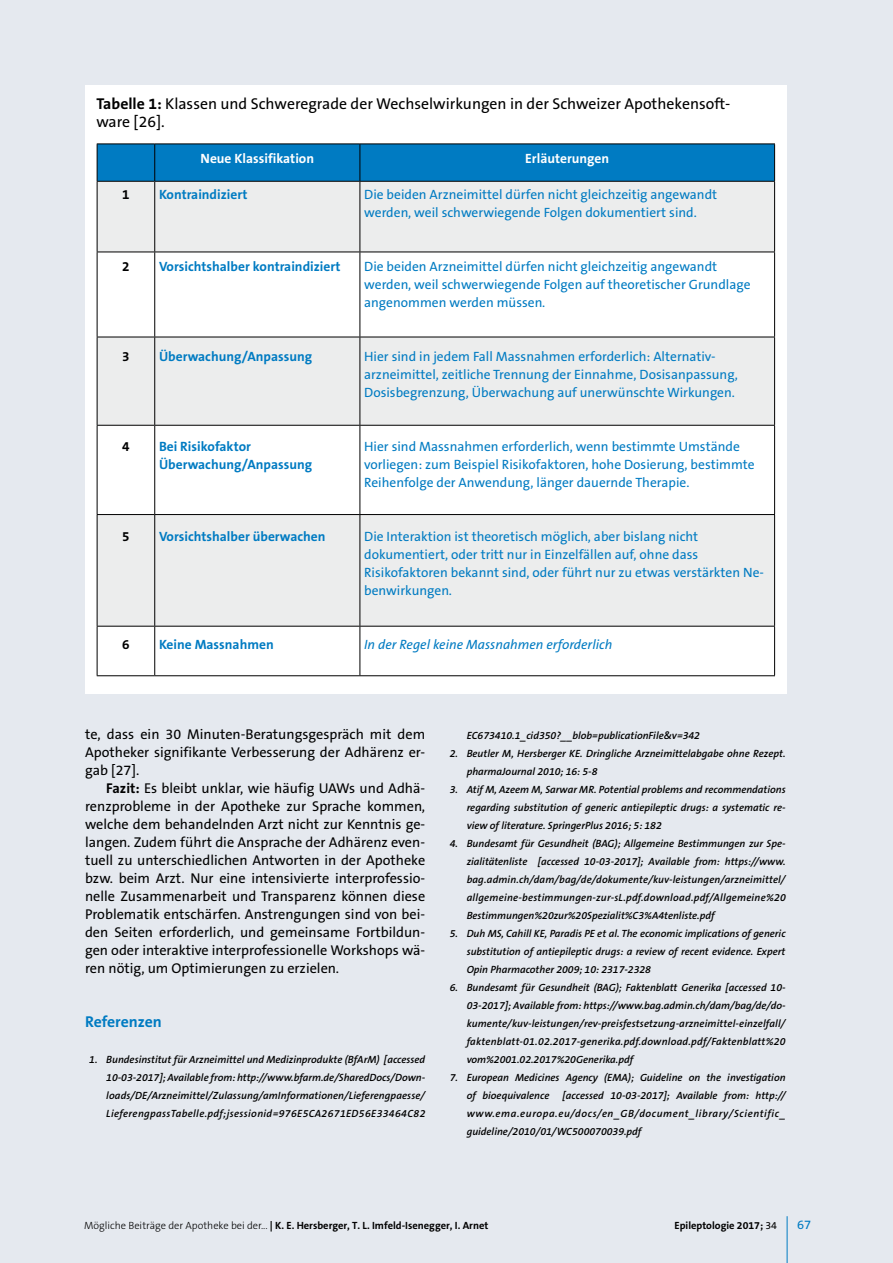
<style>
.page{position:relative;width:893px;height:1263px;background:#e5e9ef}
.page>*{position:absolute;margin:0;border:0;box-sizing:border-box;transform-origin:0 0}
.t1{font:15.75px/18px "The Sans B W5 Plain";color:#000}
.t2{font:700 15.75px "The Sans B W7";color:#007bc2}
.t3{font:14.25px/18px "The Sans B W5 Plain";color:#000;text-align:justify}
.t4{font:13.5px/18px "The Sans B W5 Plain";color:#007bc2}
.t5{font:700 13.5px/18px "The Sans B W7";color:#007bc2}
.t6{font:italic 13.5px "The Sans B W5 Plain";color:#007bc2}
.t7{font:700 13.5px "The Sans B W7";color:#fff}
.t8{font:700 13.5px "The Sans B W7";color:#000}
.t9{font:12.75px "The Sans B W5 Plain";color:#007bc2}
.t10{font:italic 600 10.5px/18px "The Sans B W6";color:#000;text-align:justify}
.t11{font:700 10.5px "The Sans B W7";color:#000}
.s1{font-family:"The Sans B W7";font-weight:700}
.s2{font-family:"The Sans B W3";font-weight:300}
.s3{font-family:"The Sans B W5 Plain";font-weight:400}
</style>
<div class="page">
<hr style="left:787px;top:1216px;width:1px;height:47px;background:#007bc2">
<div style="left:85px;top:85px;width:702px;height:608px;background:#fff"></div>
<div style="left:98px;top:145px;width:676px;height:36px;background:#007bc2"></div>
<div style="left:98px;top:182px;width:676px;height:70px;background:#eceded"></div>
<svg style="left:98px;top:253px;width:676px;height:422px"></svg>
<hr style="left:97px;top:144px;width:58px;height:1px;background:#000">
<hr style="left:97px;top:144px;width:1px;height:37px;background:#000">
<hr style="left:155px;top:144px;width:205px;height:1px;background:#000">
<hr style="left:154px;top:144px;width:1px;height:37px;background:#000">
<hr style="left:360px;top:144px;width:415px;height:1px;background:#000">
<hr style="left:360px;top:144px;width:1px;height:37px;background:#000">
<hr style="left:774px;top:144px;width:1px;height:37px;background:#000">
<hr style="left:97px;top:181px;width:58px;height:1px;background:#000">
<hr style="left:97px;top:182px;width:1px;height:70px;background:#000">
<hr style="left:155px;top:181px;width:205px;height:1px;background:#000">
<hr style="left:154px;top:182px;width:1px;height:70px;background:#000">
<hr style="left:360px;top:181px;width:415px;height:1px;background:#000">
<hr style="left:360px;top:182px;width:1px;height:70px;background:#000">
<hr style="left:774px;top:182px;width:1px;height:70px;background:#000">
<hr style="left:97px;top:252px;width:58px;height:1px;background:#000">
<hr style="left:97px;top:252px;width:1px;height:85px;background:#000">
<hr style="left:155px;top:252px;width:205px;height:1px;background:#000">
<hr style="left:154px;top:252px;width:1px;height:85px;background:#000">
<hr style="left:360px;top:252px;width:415px;height:1px;background:#000">
<hr style="left:360px;top:252px;width:1px;height:85px;background:#000">
<hr style="left:774px;top:252px;width:1px;height:85px;background:#000">
<hr style="left:97px;top:337px;width:58px;height:1px;background:#000">
<hr style="left:97px;top:337px;width:1px;height:88px;background:#000">
<hr style="left:155px;top:337px;width:205px;height:1px;background:#000">
<hr style="left:154px;top:337px;width:1px;height:88px;background:#000">
<hr style="left:360px;top:337px;width:415px;height:1px;background:#000">
<hr style="left:360px;top:337px;width:1px;height:88px;background:#000">
<hr style="left:774px;top:337px;width:1px;height:88px;background:#000">
<hr style="left:97px;top:425px;width:58px;height:1px;background:#000">
<hr style="left:97px;top:426px;width:1px;height:88px;background:#000">
<hr style="left:155px;top:425px;width:205px;height:1px;background:#000">
<hr style="left:154px;top:426px;width:1px;height:88px;background:#000">
<hr style="left:360px;top:425px;width:415px;height:1px;background:#000">
<hr style="left:360px;top:426px;width:1px;height:88px;background:#000">
<hr style="left:774px;top:426px;width:1px;height:88px;background:#000">
<hr style="left:97px;top:514px;width:58px;height:1px;background:#000">
<hr style="left:97px;top:515px;width:1px;height:111px;background:#000">
<hr style="left:155px;top:514px;width:205px;height:1px;background:#000">
<hr style="left:154px;top:515px;width:1px;height:111px;background:#000">
<hr style="left:360px;top:514px;width:415px;height:1px;background:#000">
<hr style="left:360px;top:515px;width:1px;height:111px;background:#000">
<hr style="left:774px;top:515px;width:1px;height:111px;background:#000">
<hr style="left:97px;top:626px;width:58px;height:1px;background:#000">
<hr style="left:97px;top:626px;width:1px;height:49px;background:#000">
<hr style="left:155px;top:626px;width:205px;height:1px;background:#000">
<hr style="left:154px;top:626px;width:1px;height:49px;background:#000">
<hr style="left:360px;top:626px;width:415px;height:1px;background:#000">
<hr style="left:360px;top:626px;width:1px;height:49px;background:#000">
<hr style="left:774px;top:626px;width:1px;height:49px;background:#000">
<hr style="left:97px;top:675px;width:58px;height:1px;background:#000">
<hr style="left:155px;top:675px;width:205px;height:1px;background:#000">
<hr style="left:360px;top:675px;width:415px;height:1px;background:#000">
<h1 class="t1" style="left:96px;top:95px;width:635px"><span class="s1">Tabelle 1:</span> Klassen und Schweregrade der Wechselwirkungen in der Schweizer Apothekensoft&shy;ware [26].</h1>
<p class="t7" style="left:201px;top:150px;width:115px">Neue Klassifikation</p>
<p class="t7" style="left:525px;top:150px;width:85px">Erläuterungen</p>
<p class="t8" style="left:122px;top:186px;width:9px">1</p>
<p class="t5" style="left:159px;top:186px;width:90px">Kontraindiziert</p>
<p class="t4" style="left:364px;top:186px;width:354px">Die beiden Arzneimittel dürfen nicht gleichzeitig angewandt werden, weil schwerwiegende Folgen dokumentiert sind.</p>
<p class="t8" style="left:122px;top:258px;width:9px">2</p>
<p class="t5" style="left:159px;top:258px;width:183px">Vorsichtshalber kontraindiziert</p>
<p class="t4" style="left:364px;top:258px;width:388px">Die beiden Arzneimittel dürfen nicht gleichzeitig angewandt werden, weil schwerwiegende Folgen auf theoretischer Grundlage angenommen werden müssen.</p>
<p class="t8" style="left:122px;top:348px;width:9px">3</p>
<p class="t5" style="left:159px;top:348px;width:155px">Überwachung/Anpassung</p>
<p class="t4" style="left:364px;top:348px;width:375px">Hier sind in jedem Fall Massnahmen erforderlich: Alternativ&shy;arzneimittel, zeitliche Trennung der Einnahme, Dosisanpassung,<br>Dosisbegrenzung, Überwachung auf unerwünschte Wirkungen.</p>
<p class="t8" style="left:122px;top:438px;width:9px">4</p>
<p class="t5" style="left:159px;top:438px;width:155px">Bei Risikofaktor<br>Überwachung/Anpassung</p>
<p class="t4" style="left:364px;top:438px;width:392px">Hier sind Massnahmen erforderlich, wenn bestimmte Umstände vorliegen: zum Beispiel Risikofaktoren, hohe Dosierung, bestimmte<br>Reihenfolge der Anwendung, länger dauernde Therapie.</p>
<p class="t8" style="left:122px;top:528px;width:9px">5</p>
<p class="t5" style="left:159px;top:528px;width:168px">Vorsichtshalber überwachen</p>
<p class="t4" style="left:364px;top:528px;width:401px">Die Interaktion ist theoretisch möglich, aber bislang nicht dokumentiert, oder tritt nur in Einzelfällen auf, ohne dass Risikofaktoren bekannt sind, oder führt nur zu etwas verstärkten Ne&shy;benwirkungen.</p>
<p class="t8" style="left:122px;top:636px;width:9px">6</p>
<p class="t5" style="left:159px;top:636px;width:116px">Keine Massnahmen</p>
<p class="t6" style="left:364px;top:636px;width:250px">In der Regel keine Massnahmen erforderlich</p>
<h2 class="t3" style="left:85px;top:726px;width:342px">te, dass ein 30 Minuten-Beratungsgespräch mit dem Apotheker signifikante Verbesserung der Adhärenz er&shy;gab [27].</h2>
<p class="t3" style="left:85px;top:780px;width:342px;text-indent:21px"><span class="s1">Fazit:</span> Es bleibt unklar, wie häufig UAWs und Adhä&shy;renzprobleme in der Apotheke zur Sprache kommen, welche dem behandelnden Arzt nicht zur Kenntnis ge&shy;langen. Zudem führt die Ansprache der Adhärenz even&shy;tuell zu unterschiedlichen Antworten in der Apotheke bzw. beim Arzt. Nur eine intensivierte interprofessio&shy;nelle Zusammenarbeit und Transparenz können diese Problematik entschärfen. Anstrengungen sind von bei&shy;den Seiten erforderlich, und gemeinsame Fortbildun&shy;gen oder interaktive interprofessionelle Workshops wä&shy;ren nötig, um Optimierungen zu erzielen.</p>
<h1 class="t2" style="left:85px;top:1012px;width:78px">Referenzen</h1>
<p class="t10" style="left:106px;top:1051px;width:321px;text-indent:-17px">1. Bundesinstitut für Arzneimittel und Medizinprodukte (BfArM) [accessed 10-03-2017]; Available from: http://www.bfarm.de/SharedDocs/Down&shy;loads/DE/Arzneimittel/Zulassung/amInformationen/Lieferengpaesse/ LieferengpassTabelle.pdf;jsessionid=976E5CA2671ED56E33464C82</p>
<p class="t10" style="left:467px;top:727px;width:235px">EC673410.1_cid350?__blob=publicationFile&amp;v=342</p>
<p class="t10" style="left:467px;top:745px;width:320px;text-indent:-17px">2. Beutler M, Hersberger KE. Dringliche Arzneimittelabgabe ohne Rezept. pharmaJournal 2010; 16: 5-8</p>
<p class="t10" style="left:467px;top:781px;width:320px;text-indent:-17px">3. Atif M, Azeem M, Sarwar MR. Potential problems and recommendations regarding substitution of generic antiepileptic drugs: a systematic re&shy;view of literature. SpringerPlus 2016; 5: 182</p>
<p class="t10" style="left:467px;top:835px;width:321px;text-indent:-17px">4. Bundesamt für Gesundheit (BAG); Allgemeine Bestimmungen zur Spe&shy;zialitätenliste [accessed 10-03-2017]; Available from: https://www. bag.admin.ch/dam/bag/de/dokumente/kuv-leistungen/arzneimittel/ allgemeine-bestimmungen-zur-sL.pdf.download.pdf/Allgemeine%20<br>Bestimmungen%20zur%20Spezialit%C3%A4tenliste.pdf</p>
<p class="t10" style="left:467px;top:925px;width:320px;text-indent:-17px">5. Duh MS, Cahill KE, Paradis PE et al. The economic implications of generic substitution of antiepileptic drugs: a review of recent evidence. Expert Opin Pharmacother 2009; 10: 2317-2328</p>
<p class="t10" style="left:467px;top:979px;width:320px;text-indent:-17px">6. Bundesamt für Gesundheit (BAG); Faktenblatt Generika [accessed 10- 03-2017]; Available from: https://www.bag.admin.ch/dam/bag/de/do&shy;kumente/kuv-leistungen/rev-preisfestsetzung-arzneimittel-einzelfall/ faktenblatt-01.02.2017-generika.pdf.download.pdf/Faktenblatt%20 vom%2001.02.2017%20Generika.pdf</p>
<p class="t10" style="left:467px;top:1069px;width:320px;text-indent:-17px">7. European Medicines Agency (EMA); Guideline on the investigation of bioequivalence</p>
<p class="t10" style="left:467px;top:1087px;width:320px;text-indent:96px">[accessed 10-03-2017]; Available from: http:// www.ema.europa.eu/docs/en_GB/document_library/Scientific_ guideline/2010/01/WC500070039.pdf</p>
<p class="t11" style="left:84px;top:1219px;width:406px"><span class="s2">Mögliche Beiträge der Apotheke bei der...</span> | K. E. Hersberger, T. L. Imfeld-Isenegger, I. Arnet</p>
<p class="t11" style="left:674px;top:1218px;width:104px">Epileptologie 2017; <span class="s3">34</span></p>
<p class="t9" style="left:797px;top:1216px;width:16px">67</p>
</div>
